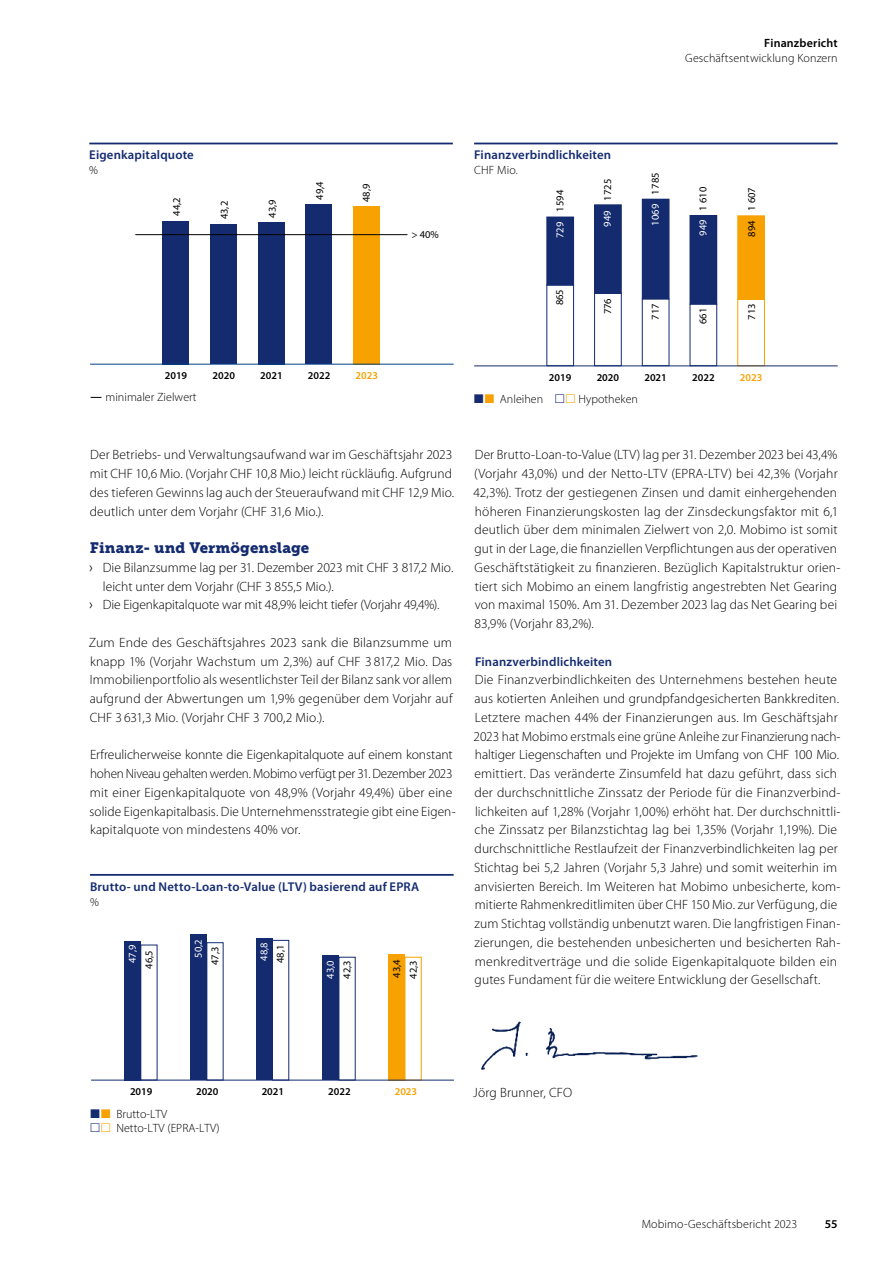
<style>
.page{position:relative;width:893px;height:1263px;background:#fff}
.page>*{position:absolute;margin:0;border:0;box-sizing:border-box;transform-origin:0 0}
.t1{font:15px "Museo Slab 900";letter-spacing:.01em;color:#142b70}
.t2{font:300 13.5px/18.8px "Myriad Pro";letter-spacing:.01em;color:#000}
.t3{font:300 13.5px "Myriad Pro";letter-spacing:-.01em;color:#000}
.t4{font:600 12.75px "Myriad Pro";letter-spacing:.01em;color:#142b70}
.t5{font:300 12px/13.5px "Myriad Pro";letter-spacing:.005em;color:#000}
.t6{font:600 12px "Myriad Pro";letter-spacing:.015em;color:#000}
.t7{font:10.5px/16.5px "Myriad Pro";color:#000}
.t8{font:600 10.5px "Myriad Pro";color:#000}
.t9{font:10.5px "Myriad Pro";color:#fff}
.t10{font:600 10.5px "Myriad Pro";color:#f7a200}
.s1{color:#fff}
.s2{color:#000}
.s3{font-family:"Frutiger LT Com"}
</style>
<div class="page">
<div style="left:162px;top:221px;width:27px;height:143px;background:#142b70"></div>
<div style="left:210px;top:224px;width:27px;height:140px;background:#142b70"></div>
<div style="left:258px;top:222px;width:27px;height:142px;background:#142b70"></div>
<div style="left:306px;top:204px;width:26px;height:160px;background:#142b70"></div>
<div style="left:353px;top:206px;width:27px;height:158px;background:#f7a200"></div>
<hr style="left:90px;top:364px;width:364px;height:1px;background:#004286">
<hr style="left:136px;top:234px;width:271px;height:1px;background:#000">
<div style="left:272px;top:940px;width:17px;height:140px;border:1px solid #142b70"></div>
<div style="left:405px;top:957px;width:17px;height:123px;border:1px solid #f7a200"></div>
<div style="left:125px;top:941px;width:16px;height:139px;background:#142b70"></div>
<div style="left:191px;top:934px;width:16px;height:146px;background:#142b70"></div>
<div style="left:256px;top:938px;width:16px;height:142px;background:#142b70"></div>
<div style="left:323px;top:955px;width:16px;height:125px;background:#142b70"></div>
<div style="left:389px;top:954px;width:16px;height:126px;background:#f7a200"></div>
<hr style="left:91px;top:1080px;width:363px;height:1px;background:#142b70">
<div style="left:547px;top:217px;width:27px;height:68px;background:#142b70"></div>
<div style="left:546px;top:217px;width:28px;height:68px;border:1px solid #142b70"></div>
<div style="left:595px;top:205px;width:26px;height:88px;background:#142b70"></div>
<div style="left:594px;top:205px;width:28px;height:89px;border:1px solid #142b70"></div>
<div style="left:642px;top:199px;width:27px;height:100px;background:#142b70"></div>
<div style="left:690px;top:216px;width:27px;height:88px;background:#142b70"></div>
<div style="left:738px;top:216px;width:26px;height:83px;background:#f7a200"></div>
<div style="left:737px;top:215px;width:28px;height:85px;border:1px solid #f7a200"></div>
<div style="left:546px;top:285px;width:28px;height:81px;border:1px solid #142b70"></div>
<div style="left:594px;top:293px;width:28px;height:73px;border:1px solid #142b70"></div>
<div style="left:642px;top:299px;width:27px;height:67px;border:1px solid #142b70"></div>
<div style="left:690px;top:304px;width:27px;height:62px;border:1px solid #142b70"></div>
<div style="left:737px;top:299px;width:28px;height:67px;border:1px solid #f7a200"></div>
<hr style="left:474px;top:366px;width:364px;height:1px;background:#142b70">
<img style="left:481px;top:1021px;width:217px;height:49px">
<hr style="left:89px;top:143px;width:364px;height:1px;background:#142b70">
<hr style="left:474px;top:143px;width:364px;height:1px;background:#142b70">
<hr style="left:90px;top:874px;width:364px;height:2px;background:#142b70">
<p class="t6" style="left:764px;top:36px;width:75px">Finanzbericht</p>
<p class="t5" style="left:685px;top:51px;width:154px">Geschäftsentwicklung Konzern</p>
<p class="t4" style="left:89px;top:148px;width:106px">Eigenkapitalquote</p>
<p class="t5" style="left:89px;top:164px;width:10px">%</p>
<p class="t7" style="left:168px;top:216px;width:20px;rotate:-90deg">44,2</p>
<p class="t7" style="left:216px;top:219px;width:20px;rotate:-90deg">43,2</p>
<p class="t7" style="left:264px;top:217px;width:20px;rotate:-90deg">43,9</p>
<p class="t7" style="left:311px;top:200px;width:20px;rotate:-90deg">49,4</p>
<p class="t7" style="left:358px;top:202px;width:20px;rotate:-90deg">48,9</p>
<p class="t7" style="left:411px;top:226px;width:29px">&gt; 40%</p>
<p class="t4" style="left:474px;top:148px;width:139px">Finanzverbindlichkeiten</p>
<p class="t5" style="left:474px;top:164px;width:45px">CHF Mio.</p>
<p class="t7" style="left:551px;top:238px;width:50px;rotate:-90deg"><span class="s1">729</span> 1594</p>
<p class="t7" style="left:599px;top:226px;width:49px;rotate:-90deg"><span class="s1">949</span> 1725</p>
<p class="t9" style="left:649px;top:226px;width:55px;rotate:-90deg">1069 <span class="s2">1785</span></p>
<p class="t7" style="left:695px;top:236px;width:50px;rotate:-90deg"><span class="s1">949</span> 1 610</p>
<p class="t7" style="left:743px;top:237px;width:51px;rotate:-90deg">894 1 607</p>
<p class="t7" style="left:551px;top:305px;width:18px;rotate:-90deg">865</p>
<p class="t7" style="left:599px;top:314px;width:18px;rotate:-90deg">776</p>
<p class="t7" style="left:647px;top:320px;width:18px;rotate:-90deg">717</p>
<p class="t7" style="left:695px;top:324px;width:18px;rotate:-90deg">661</p>
<p class="t7" style="left:743px;top:320px;width:18px;rotate:-90deg">713</p>
<p class="t8" style="left:165px;top:369px;width:24px">2019</p>
<p class="t8" style="left:212px;top:369px;width:24px">2020</p>
<p class="t8" style="left:260px;top:369px;width:24px">2021</p>
<p class="t8" style="left:308px;top:369px;width:24px">2022</p>
<p class="t10" style="left:356px;top:369px;width:24px">2023</p>
<p class="t5" style="left:106px;top:390px;width:92px">minimaler Zielwert</p>
<p class="t2" style="left:90px;top:446px;width:366px">Der Betriebs- und Verwaltungsaufwand war im Geschäftsjahr 2023 mit CHF 10,6 Mio. (Vorjahr CHF 10,8 Mio.) leicht rückläufig. Aufgrund des tieferen Gewinns lag auch der Steueraufwand mit CHF 12,9 Mio. deutlich unter dem Vorjahr (CHF 31,6 Mio.).</p>
<p class="t1" style="left:90px;top:539px;width:221px">Finanz- und Vermögenslage</p>
<p class="t2" style="left:89px;top:558px;width:366px"><span class="s3">›</span> Die Bilanzsumme lag per 31. Dezember 2023 mit CHF 3 817,2 Mio.</p>
<p class="t2" style="left:103px;top:577px;width:232px">leicht unter dem Vorjahr (CHF 3 855,5 Mio.).</p>
<p class="t3" style="left:89px;top:597px;width:352px"><span class="s3">›</span> Die Eigenkapitalquote war mit 48,9% leicht tiefer (Vorjahr 49,4%).</p>
<p class="t2" style="left:89px;top:633px;width:365px;text-align:justify">Zum Ende des Geschäftsjahres 2023 sank die Bilanzsumme um knapp 1% (Vorjahr Wachstum um 2,3%) auf CHF 3 817,2 Mio. Das Immobilienportfolio als wesentlichster Teil der Bilanz sank vor allem aufgrund der Abwertungen um 1,9% gegenüber dem Vorjahr auf CHF 3 631,3 Mio. (Vorjahr CHF 3 700,2 Mio.).</p>
<p class="t2" style="left:89px;top:746px;width:367px">Erfreulicherweise konnte die Eigenkapitalquote auf einem konstant hohen Niveau gehalten werden. Mobimo verfügt per 31. -Dezember 2023 mit einer Eigenkapitalquote von 48,9% (Vorjahr 49,4%) über eine solide Eigenkapitalbasis. Die Unternehmensstrategie gibt eine Eigen&shy;kapitalquote von mindestens 40% vor.</p>
<p class="t4" style="left:90px;top:879px;width:331px">Brutto- und Netto-Loan-to-Value (LTV) basierend auf EPRA</p>
<p class="t5" style="left:90px;top:895px;width:10px">%</p>
<p class="t9" style="left:126px;top:963px;width:20px;rotate:-90deg">47,9</p>
<p class="t7" style="left:140px;top:969px;width:20px;rotate:-90deg">46,5</p>
<p class="t9" style="left:192px;top:957px;width:20px;rotate:-90deg">50,2</p>
<p class="t7" style="left:206px;top:965px;width:20px;rotate:-90deg">47,3</p>
<p class="t9" style="left:258px;top:961px;width:20px;rotate:-90deg">48,8</p>
<p class="t7" style="left:272px;top:963px;width:20px;rotate:-90deg">48,1</p>
<p class="t9" style="left:324px;top:979px;width:20px;rotate:-90deg">43,0</p>
<p class="t7" style="left:338px;top:979px;width:20px;rotate:-90deg">42,3</p>
<p class="t7" style="left:388px;top:979px;width:21px;rotate:-90deg">43,4<br>42,3</p>
<p class="t8" style="left:549px;top:371px;width:24px">2019</p>
<p class="t8" style="left:597px;top:371px;width:24px">2020</p>
<p class="t8" style="left:644px;top:371px;width:24px">2021</p>
<p class="t8" style="left:692px;top:371px;width:24px">2022</p>
<p class="t10" style="left:740px;top:371px;width:24px">2023</p>
<p class="t5" style="left:500px;top:392px;width:45px">Anleihen</p>
<p class="t5" style="left:578px;top:392px;width:61px">Hypotheken</p>
<p class="t2" style="left:474px;top:446px;width:368px">Der Brutto-Loan-to-Value (LTV) lag per 31. Dezember 2023 bei 43,4% (Vorjahr 43,0%) und der Netto-LTV (EPRA-LTV) bei 42,3% (Vorjahr 42,3%). Trotz der gestiegenen Zinsen und damit einhergehenden höheren Finanzierungskosten lag der Zinsdeckungsfaktor mit 6,1 deutlich über dem minimalen Zielwert von 2,0. Mobimo ist somit gut in der Lage, die finanziellen Verpflichtungen aus der operativen Geschäftstätigkeit zu finanzieren. Bezüglich Kapitalstruktur orien&shy;tiert sich Mobimo an einem langfristig angestrebten Net Gearing von maximal 150%. Am 31. Dezember 2023 lag das Net Gearing bei 83,9% (Vorjahr 83,2%).</p>
<p class="t4" style="left:475px;top:654px;width:139px">Finanzverbindlichkeiten</p>
<p class="t2" style="left:474px;top:671px;width:368px">Die Finanzverbindlichkeiten des Unternehmens bestehen heute aus kotierten Anleihen und grundpfandgesicherten Bankkrediten.<br>Letztere machen 44% der Finanzierungen aus. Im Geschäftsjahr 2023 hat Mobimo erstmals eine grüne Anleihe zur Finanzierung nach&shy;haltiger Liegenschaften und Projekte im Umfang von CHF 100 Mio. emittiert. Das veränderte Zinsumfeld hat dazu geführt, dass sich der durchschnittliche Zinssatz der Periode für die Finanzverbind&shy;lichkeiten auf 1,28% (Vorjahr 1,00%) erhöht hat. Der durchschnittli&shy;che Zinssatz per Bilanzstichtag lag bei 1,35% (Vorjahr 1,19%). Die durchschnittliche Restlaufzeit der Finanzverbindlichkeiten lag per Stichtag bei 5,2 Jahren (Vorjahr 5,3 Jahre) und somit weiterhin im anvisierten Bereich. Im Weiteren hat Mobimo unbesicherte, kom&shy;mitierte Rahmenkreditlimiten über CHF 150 Mio. zur Verfügung, die zum Stichtag vollständig unbenutzt waren. Die langfristigen Finan&shy;zierungen, die bestehenden unbesicherten und besicherten Rah&shy;menkreditverträge und die solide Eigenkapitalquote bilden ein gutes Fundament für die weitere Entwicklung der Gesellschaft.</p>
<p class="t8" style="left:130px;top:1085px;width:24px">2019</p>
<p class="t8" style="left:196px;top:1085px;width:24px">2020</p>
<p class="t8" style="left:262px;top:1085px;width:24px">2021</p>
<p class="t8" style="left:328px;top:1085px;width:24px">2022</p>
<p class="t10" style="left:395px;top:1085px;width:24px">2023</p>
<p class="t5" style="left:116px;top:1107px;width:105px">Brutto-LTV<br>Netto-LTV (EPRA-LTV)</p>
<p class="t2" style="left:473px;top:1083px;width:100px">Jörg Brunner, CFO</p>
<p class="t5" style="left:642px;top:1217px;width:157px">Mobimo-Geschäftsbericht 2023</p>
<p class="t6" style="left:825px;top:1217px;width:14px">55</p>
</div>
